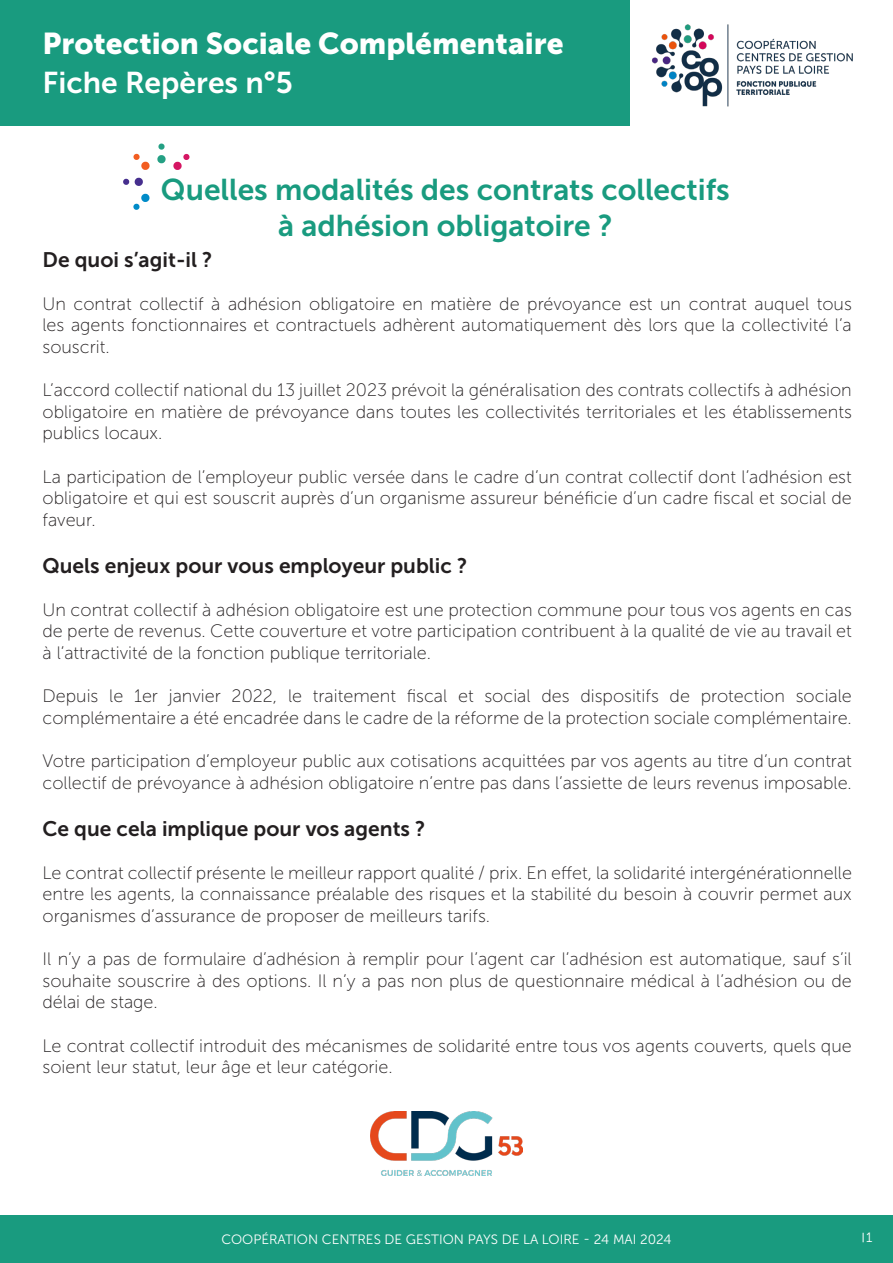
<style>
.page{position:relative;width:893px;height:1263px;background:#fff}
.page>*{position:absolute;margin:0;border:0;box-sizing:border-box;transform-origin:0 0}
.t1{font:30px "Museo Sans 700";color:#199b7f}
.t2{font:30px "Museo Sans 900";color:#fff}
.t3{font:30px "Museo Sans 700";color:#fff}
.t4{font:21px "Museo Sans 700";color:#231f20}
.t5{font:18px/21.6px "Museo Sans 100";color:#231f20;text-align:justify}
.t6{font:13.5px "Museo Sans 300";color:#fff}
</style>
<div class="page">
<div style="left:0;top:1215px;width:893px;height:48px;background:#199b7f"></div>
<img style="left:651px;top:24px;width:202px;height:83px">
<div style="left:0;top:0;width:629px;height:125px;background:#199b7f"></div>
<svg style="left:173px;top:153px;width:17px;height:17px"></svg>
<svg style="left:157px;top:143px;width:9px;height:21px"></svg>
<svg style="left:133px;top:153px;width:17px;height:17px"></svg>
<svg style="left:123px;top:177px;width:20px;height:9px"></svg>
<svg style="left:133px;top:193px;width:17px;height:17px"></svg>
<img style="left:371px;top:1112px;width:151px;height:63px">
<p class="t2" style="left:43px;top:27px;width:523px">Protection Sociale Complémentaire</p>
<p class="t3" style="left:43px;top:66px;width:252px">Fiche Repères n°5</p>
<p class="t1" style="left:161px;top:173px;width:570px">Quelles modalités des contrats collectifs</p>
<p class="t1" style="left:278px;top:209px;width:336px">à adhésion obligatoire ?</p>
<p class="t4" style="left:43px;top:248px;width:171px">De quoi s’agit-il ?</p>
<p class="t5" style="left:43px;top:293px;width:811px">Un contrat collectif à adhésion obligatoire en matière de prévoyance est un contrat auquel tous les agents fonctionnaires et contractuels adhèrent automatiquement dès lors que la collectivité l’a souscrit.</p>
<p class="t5" style="left:43px;top:379px;width:811px">L’accord collectif national du 13 juillet 2023 prévoit la généralisation des contrats collectifs à adhésion obligatoire en matière de prévoyance dans toutes les collectivités territoriales et les établissements publics locaux.</p>
<p class="t5" style="left:43px;top:466px;width:811px">La participation de l’employeur public versée dans le cadre d’un contrat collectif dont l’adhésion est obligatoire et qui est souscrit auprès d’un organisme assureur bénéficie d’un cadre fiscal et social de faveur.</p>
<p class="t4" style="left:43px;top:554px;width:426px">Quels enjeux pour vous employeur public ?</p>
<p class="t5" style="left:43px;top:599px;width:811px">Un contrat collectif à adhésion obligatoire est une protection commune pour tous vos agents en cas de perte de revenus. Cette couverture et votre participation contribuent à la qualité de vie au travail et à l’attractivité de la fonction publique territoriale.</p>
<p class="t5" style="left:43px;top:685px;width:811px">Depuis le 1er janvier 2022, le traitement fiscal et social des dispositifs de protection sociale complémentaire a été encadrée dans le cadre de la réforme de la protection sociale complémentaire.</p>
<p class="t5" style="left:43px;top:750px;width:811px">Votre participation d’employeur public aux cotisations acquittées par vos agents au titre d’un contrat collectif de prévoyance à adhésion obligatoire n’entre pas dans l’assiette de leurs revenus imposable.</p>
<p class="t4" style="left:43px;top:816px;width:384px">Ce que cela implique pour vos agents ?</p>
<p class="t5" style="left:43px;top:862px;width:811px">Le contrat collectif présente le meilleur rapport qualité / prix. En effet, la solidarité intergénérationnelle entre les agents, la connaissance préalable des risques et la stabilité du besoin à couvrir permet aux organismes d’assurance de proposer de meilleurs tarifs.</p>
<p class="t5" style="left:43px;top:948px;width:811px">Il n’y a pas de formulaire d’adhésion à remplir pour l’agent car l’adhésion est automatique, sauf s’il souhaite souscrire à des options. Il n’y a pas non plus de questionnaire médical à l’adhésion ou de délai de stage.</p>
<p class="t5" style="left:43px;top:1035px;width:811px">Le contrat collectif introduit des mécanismes de solidarité entre tous vos agents couverts, quels que soient leur statut, leur âge et leur catégorie.</p>
<p class="t6" style="left:221px;top:1232px;width:452px">COOPÉRATION CENTRES DE GESTION PAYS DE LA LOIRE - 24 MAI 2024</p>
<p class="t6" style="left:866px;top:1230px;width:8px">1</p>
</div>
